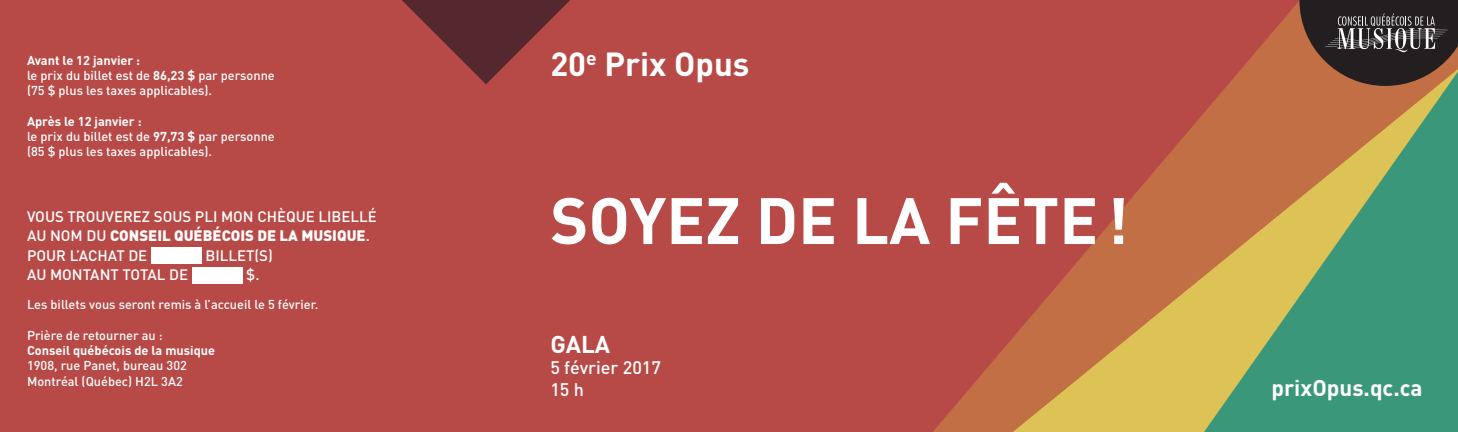
<style>
.page{position:relative;width:1458px;height:432px;background:#fff}
.page>*{position:absolute;margin:0;border:0;box-sizing:border-box;transform-origin:0 0}
.t1{font:700 64.5px "DIN";color:#fff}
.t2{font:700 33px "DIN";color:#fff}
.t3{font:700 24px "DIN";color:#fff}
.t4{font:700 22.5px "DIN";color:#fff}
.t5{font:500 18px/21.6px "DIN";color:#fff}
.t6{font:500 15px/19.5px "DIN";color:#fff}
.t7{font:500 12.75px/15.3px "DIN";color:#fff}
.t8{font:700 12.75px "DIN";color:#fff}
.s1{font-weight:700}
.s2{font-weight:900}
</style>
<div class="page">
<div style="left:0;top:0;width:487px;height:432px;background:#b74a47"></div>
<div style="left:486px;top:0;width:972px;height:432px;background:#b74a47"></div>
<svg style="left:933px;top:1px;width:366px;height:431px"></svg>
<svg style="left:1013px;top:69px;width:286px;height:363px"></svg>
<svg style="left:1204px;top:72px;width:254px;height:360px;background:#829563"></svg>
<svg style="left:402px;top:0;width:168px;height:84px"></svg>
<div style="left:151px;top:247px;width:51px;height:17px;background:#fff"></div>
<div style="left:192px;top:267px;width:51px;height:16px;background:#fff"></div>
<svg style="left:1299px;top:0;width:159px;height:86px;background:#514038"></svg>
<p class="t7" style="left:27px;top:52px;width:249px"><span class="s1">Avant le 12 janvier :<br></span>le prix du billet est de <span class="s1">86,23 $</span> par personne (75 $ plus les taxes applicables).</p>
<p class="t7" style="left:27px;top:113px;width:249px"><span class="s1">Après le 12 janvier :<br></span>le prix du billet est de <span class="s1">97,73 $</span> par personne (85 $ plus les taxes applicables).</p>
<p class="t6" style="left:27px;top:206px;width:351px">VOUS TROUVEREZ SOUS PLI MON CHÈQUE LIBELLÉ<br>AU NOM DU <span class="s2">CONSEIL QUÉBÉCOIS DE LA MUSIQUE</span>.<br>POUR L’ACHAT DE</p>
<p class="t6" style="left:206px;top:245px;width:69px">BILLET(S)</p>
<p class="t6" style="left:27px;top:265px;width:163px">AU MONTANT TOTAL DE</p>
<p class="t6" style="left:246px;top:265px;width:15px">$.</p>
<p class="t7" style="left:27px;top:296px;width:293px">Les billets vous seront remis à l’accueil le 5 février.</p>
<p class="t7" style="left:27px;top:327px;width:137px">Prière de retourner au :</p>
<p class="t8" style="left:27px;top:342px;width:190px">Conseil québécois de la musique</p>
<p class="t7" style="left:27px;top:358px;width:161px">1908, rue Panet, bureau 302<br>Montréal (Québec) H2L 3A2</p>
<h2 class="t2" style="left:550px;top:43px;width:201px">20<sup>e</sup> Prix Opus</h2>
<h1 class="t1" style="left:550px;top:179px;width:580px">SOYEZ DE LA FÊTE!</h1>
<h3 class="t3" style="left:550px;top:328px;width:61px">GALA</h3>
<h3 class="t5" style="left:550px;top:356px;width:112px">5 février 2017<br>15 h</h3>
<h3 class="t4" style="left:1271px;top:373px;width:153px">prixOpus.qc.ca</h3>
</div>
